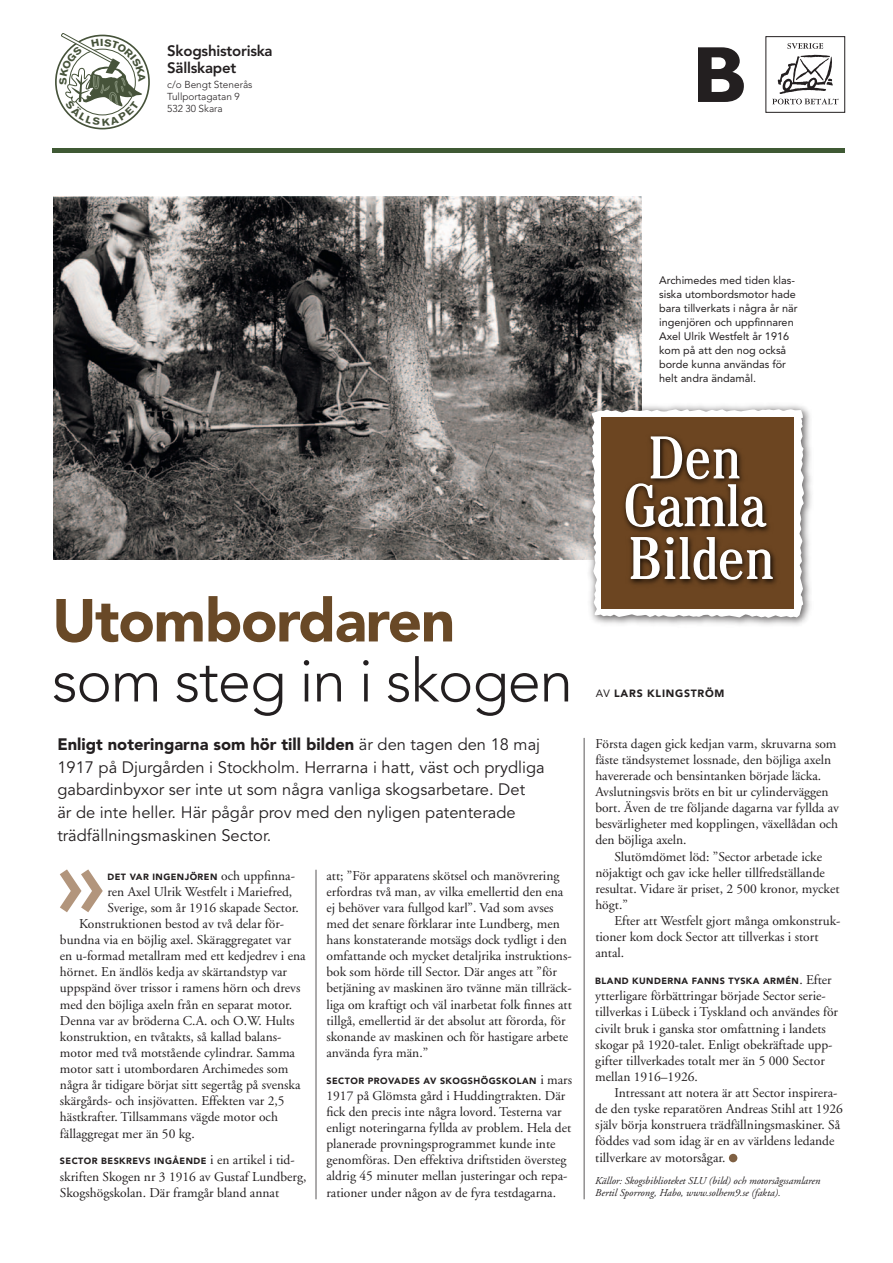
<style>
.page{position:relative;width:893px;height:1263px;background:#fff}
.page>*{position:absolute;margin:0;border:0;box-sizing:border-box;transform-origin:0 0}
.t1{font:800 95.25px "Avenir";color:#b2957c}
.t2{font:300 60px "Avenir";letter-spacing:-.02em;color:#231f20}
.t3{font:condensed 60px/47.7px "Cheltenham";color:#fff;text-align:center}
.t4{font:900 60px "Avenir";color:#694927}
.t5{font:16.5px/22.5px "Avenir";color:#231f20}
.t6{font:800 15px/17.2px "Avenir";letter-spacing:-.015em;color:#231f20}
.t7{font:13.5px/16px "Adobe Garamond";color:#231f20}
.t8{font:10.8px/14.1px "Avenir";color:#231f20}
.t9{font:italic 10.5px/12px "Adobe Garamond";color:#231f20}
.t10{font:900 10.5px "Avenir";letter-spacing:.07em;color:#231f20}
.t11{font:300 10.05px/12px "Avenir";color:#231f20}
.t12{font:900 9px "Avenir";letter-spacing:.05em;color:#231f20}
.s1{font-weight:900}
.s2{font-family:"Adobe Garamond";font-weight:400;font-size:13.5px}
.s3{font-weight:400}
</style>
<div class="page">
<hr style="left:52px;top:149px;width:792px;height:4px;background:#3f5934">
<div style="left:55px;top:35px;width:95px;height:94px;border:2px solid #46533a;border-radius:50%"></div>
<div style="left:766px;top:36px;width:79px;height:77px;border:1px solid #231f20"></div>
<svg style="left:787px;top:43px;width:36px;height:6px"></svg>
<svg style="left:772px;top:55px;width:66px;height:49px"></svg>
<svg style="left:698px;top:47px;width:46px;height:55px"></svg>
<div style="left:729px;top:1154px;width:8px;height:8px;background:#7f6043;border-radius:50%"></div>
<hr style="left:316px;top:870px;width:1px;height:329px;background:#231f20">
<hr style="left:584px;top:738px;width:1px;height:461px;background:#231f20">
<img style="left:53px;top:196px;width:588px;height:363px">
<img style="left:582px;top:400px;width:230px;height:225px">
<svg style="left:591px;top:409px;width:213px;height:209px"></svg>
<div style="left:602px;top:417px;width:192px;height:192px;background:#6c4521"></div>
<img style="left:624px;top:435px;width:152px;height:150px">
<svg style="left:59px;top:33px;width:87px;height:93px"></svg>
<p class="t6" style="left:167px;top:42px;width:107px">Skogshistoriska<br>Sällskapet</p>
<p class="t11" style="left:167px;top:78px;width:87px">c/o Bengt Stenerås<br>Tullportagatan 9<br>532 30 Skara</p>
<h2 class="t4" style="left:52px;top:584px;width:405px">UTOMBORDAREN</h2>
<h2 class="t2" style="left:52px;top:645px;width:522px">som steg in i skogen</h2>
<p class="t5" style="left:57px;top:734px;width:489px"><span class="s1">ENLIGT NOTERINGARNA SOM HÖR TILL BILDEN</span> är den tagen den 18 maj 1917 på Djurgården i Stockholm. Herrarna i hatt, väst och prydliga gabardinbyxor ser inte ut som några vanliga skogsarbetare. Det<br>är de inte heller. Här pågår prov med den nyligen patenterade trädfällningsmaskinen Sector.</p>
<p class="t12" style="left:108px;top:871px;width:189px">DET VAR INGENJÖREN <span class="s2">och uppfinna-</span></p>
<p class="t7" style="left:108px;top:884px;width:186px">ren Axel Ulrik Westfelt i Mariefred,</p>
<p class="t7" style="left:108px;top:900px;width:193px">Sverige, som år 1916 skapade Sector.</p>
<p class="t7" style="left:79px;top:916px;width:207px">Konstruktionen bestod av två delar för-</p>
<p class="t7" style="left:60px;top:932px;width:233px">bundna via en böjlig axel. Skäraggregatet var</p>
<p class="t7" style="left:60px;top:948px;width:247px">en u-formad metallram med ett kedjedrev i ena</p>
<p class="t7" style="left:60px;top:964px;width:229px">hörnet. En ändlös kedja av skärtandstyp var</p>
<p class="t7" style="left:60px;top:980px;width:242px">uppspänd över trissor i ramens hörn och drevs</p>
<p class="t7" style="left:60px;top:996px;width:234px">med den böjliga axeln från en separat motor.</p>
<p class="t7" style="left:60px;top:1013px;width:236px">Denna var av bröderna C.A. och O.W. Hults</p>
<p class="t7" style="left:60px;top:1029px;width:223px">konstruktion, en tvåtakts, så kallad balans-</p>
<p class="t7" style="left:60px;top:1045px;width:237px">motor med två motstående cylindrar. Samma</p>
<p class="t7" style="left:60px;top:1061px;width:230px">motor satt i utombordaren Archimedes som</p>
<p class="t7" style="left:60px;top:1077px;width:242px">några år tidigare börjat sitt segertåg på svenska</p>
<p class="t7" style="left:60px;top:1093px;width:226px">skärgårds- och insjövatten. Effekten var 2,5</p>
<p class="t7" style="left:60px;top:1109px;width:219px">hästkrafter. Tillsammans vägde motor och</p>
<p class="t7" style="left:60px;top:1125px;width:136px">fällaggregat mer än 50 kg.</p>
<p class="t12" style="left:60px;top:1156px;width:236px">SECTOR BESKREVS INGÅENDE <span class="s2">i en artikel i tid-</span></p>
<p class="t7" style="left:60px;top:1168px;width:248px">skriften Skogen nr 3 1916 av Gustaf Lundberg,<br>Skogshögskolan. Där framgår bland annat</p>
<h1 class="t1" style="left:56px;top:825px;width:51px">»</h1>
<p class="t7" style="left:326px;top:868px;width:247px">att; ”För apparatens skötsel och manövrering erfordras två man, av vilka emellertid den ena ej behöver vara fullgod karl”. Vad som avses med det senare förklarar inte Lundberg, men hans konstaterande motsägs dock tydligt i den omfattande och mycket detaljrika instruktions&shy;bok som hörde till Sector. Där anges att ”för betjäning av maskinen äro tvänne män tillräck&shy;liga om kraftigt och väl inarbetat folk finnes att tillgå, emellertid är det absolut att förorda, för skonande av maskinen och för hastigare arbete använda fyra män.”</p>
<p class="t12" style="left:326px;top:1075px;width:247px">SECTOR PROVADES AV SKOGSH ÖGSKOLAN <span class="s2">i mars</span></p>
<p class="t7" style="left:326px;top:1088px;width:246px">1917 på Glömsta gård i Huddingtrakten. Där fick den precis inte några lovord. Testerna var enligt noteringarna fyllda av problem. Hela det planerade provningsprogrammet kunde inte genomföras. Den effektiva driftstiden översteg aldrig 45 minuter mellan justeringar och repa&shy;rationer under någon av de fyra testdagarna.</p>
<p class="t8" style="left:659px;top:273px;width:140px">Archimedes med tiden klas&shy;siska utombordsmotor hade bara tillverkats i några år när ingenjören och uppfinnaren<br>Axel Ulrik Westfelt år 1916 kom på att den nog också borde kunna användas för helt andra ändamål.</p>
<h2 class="t3" style="left:623px;top:433px;width:145px">Den<br>Gamla</h2>
<h2 class="t3" style="left:628px;top:533px;width:148px">Bilden</h2>
<p class="t10" style="left:596px;top:687px;width:130px"><span class="s3">av</span> LARS KLINGSTRÖM</p>
<p class="t7" style="left:595px;top:736px;width:245px">Första dagen gick kedjan varm, skruvarna som fäste tändsystemet lossnade, den böjliga axeln havererade och bensintanken började läcka.<br>Avslutningsvis bröts en bit ur cylinderväggen bort. Även de tre följande dagarna var fyllda av besvärligheter med kopplingen, växellådan och den böjliga axeln.</p>
<p class="t7" style="left:595px;top:849px;width:246px;text-indent:19px">Slutömdömet löd: ”Sector arbetade icke nöjaktigt och gav icke heller tillfredställande resultat. Vidare är priset, 2 500 kronor, mycket högt.”</p>
<p class="t7" style="left:595px;top:913px;width:247px;text-indent:19px">Efter att Westfelt gjort många omkonstruk&shy;tioner kom dock Sector att tillverkas i stort antal.</p>
<p class="t12" style="left:595px;top:975px;width:238px">BLAND KUNDERNA FANNS TYSKA ARMÉN<span class="s2">. Efter</span></p>
<p class="t7" style="left:595px;top:988px;width:244px">ytterligare förbättringar började Sector serie&shy;tillverkas i Lübeck i Tyskland och användes för civilt bruk i ganska stor omfattning i landets skogar på 1920-talet. Enligt obekräftade upp&shy;gifter tillverkades totalt mer än 5 000 Sector mellan 1916–1926.</p>
<p class="t7" style="left:595px;top:1085px;width:249px;text-indent:19px">Intressant att notera är att Sector inspirera&shy;de den tyske reparatören Andreas Stihl att 1926 själv börja konstruera trädfällningsmaskiner. Så föddes vad som idag är en av världens ledande tillverkare av motorsågar.</p>
<p class="t9" style="left:595px;top:1175px;width:227px">Källor: Skogsbiblioteket SLU (bild) och motorsågssamlaren<br>Bertil Sporrong, Habo, www.solhem9.se (fakta).</p>
</div>
